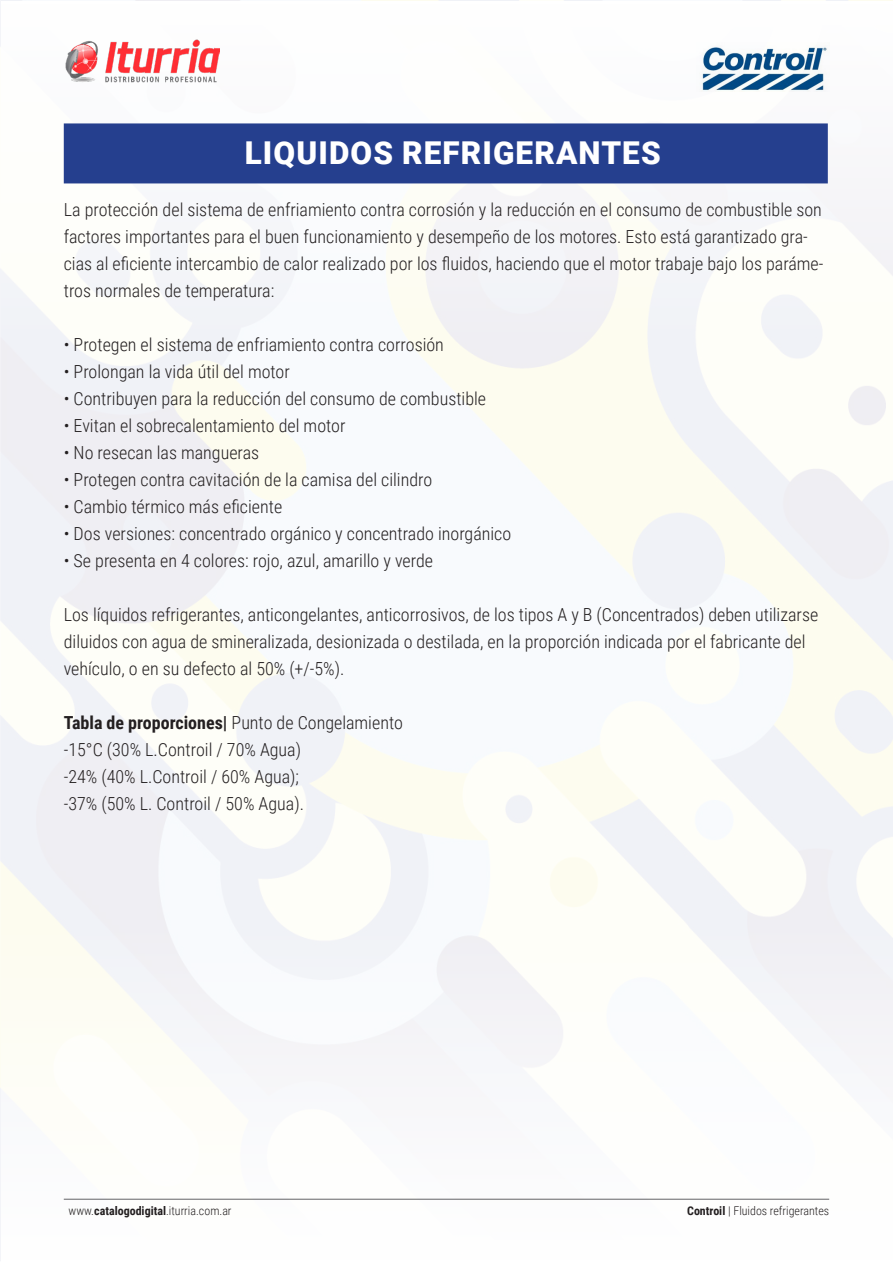
<style>
.page{position:relative;width:893px;height:1263px;background:#fff}
.page>*{position:absolute;margin:0;border:0;box-sizing:border-box;transform-origin:0 0}
.t1{font:900 31.5px "Roboto";letter-spacing:.035em;color:#fff}
.t2{font:300 18px/27px "Roboto Condensed";color:#231f20}
.t3{font:700 18px "Roboto Condensed";color:#231f20}
.t4{font:300 12px "Roboto Condensed";color:#231f20}
.s1{font-weight:300}
.s2{font-weight:700}
</style>
<div class="page">
<hr style="left:64px;top:1199px;width:765px;height:1px;background:#636366">
<img style="left:702px;top:47px;width:125px;height:45px">
<img style="left:65px;top:39px;width:155px;height:44px">
<div style="left:64px;top:123px;width:764px;height:60px;background:#253f8e"></div>
<p class="t1" style="left:245px;top:131px;width:417px">LIQUIDOS REFRIGERANTES</p>
<p class="t2" style="left:64px;top:195px;width:761px">La protección del sistema de enfriamiento contra corrosión y la reducción en el consumo de combustible son factores importantes para el buen funcionamiento y desempeño de los motores. Esto está garantizado gra&shy;cias al eficiente intercambio de calor realizado por los fluidos, haciendo que el motor trabaje bajo los paráme&shy;tros normales de temperatura:</p>
<p class="t2" style="left:64px;top:330px;width:382px">• Protegen el sistema de enfriamiento contra corrosión</p>
<p class="t2" style="left:64px;top:357px;width:228px">• Prolongan la vida útil del motor</p>
<p class="t2" style="left:64px;top:384px;width:424px">• Contribuyen para la reducción del consumo de combustible</p>
<p class="t2" style="left:64px;top:411px;width:283px">• Evitan el sobrecalentamiento del motor</p>
<p class="t2" style="left:64px;top:438px;width:197px">• No resecan las mangueras</p>
<p class="t2" style="left:64px;top:465px;width:370px">• Protegen contra cavitación de la camisa del cilindro</p>
<p class="t2" style="left:64px;top:492px;width:220px">• Cambio térmico más eficiente</p>
<p class="t2" style="left:64px;top:519px;width:449px">• Dos versiones: concentrado orgánico y concentrado inorgánico</p>
<p class="t2" style="left:64px;top:546px;width:371px">• Se presenta en 4 colores: rojo, azul, amarillo y verde</p>
<p class="t2" style="left:64px;top:600px;width:756px">Los líquidos refrigerantes, anticongelantes, anticorrosivos, de los tipos A y B (Concentrados) deben utilizarse diluidos con agua de smineralizada, desionizada o destilada, en la proporción indicada por el fabricante del vehículo, o en su defecto al 50% (+/-5%).</p>
<p class="t3" style="left:64px;top:710px;width:341px">Tabla de proporciones| <span class="s1">Punto de Congelamiento</span></p>
<p class="t2" style="left:64px;top:735px;width:239px">-15°C (30% L.Controil / 70% Agua)</p>
<p class="t2" style="left:64px;top:762px;width:237px">-24% (40% L.Controil / 60% Agua);</p>
<p class="t2" style="left:64px;top:789px;width:242px">-37% (50% L. Controil / 50% Agua).</p>
<p class="t4" style="left:69px;top:1202px;width:165px">www.<span class="s2">catalogodigital</span>.iturria.com.ar</p>
<p class="t4" style="left:687px;top:1202px;width:144px"><span class="s2">Controil</span> | Fluidos refrigerantes</p>
</div>
